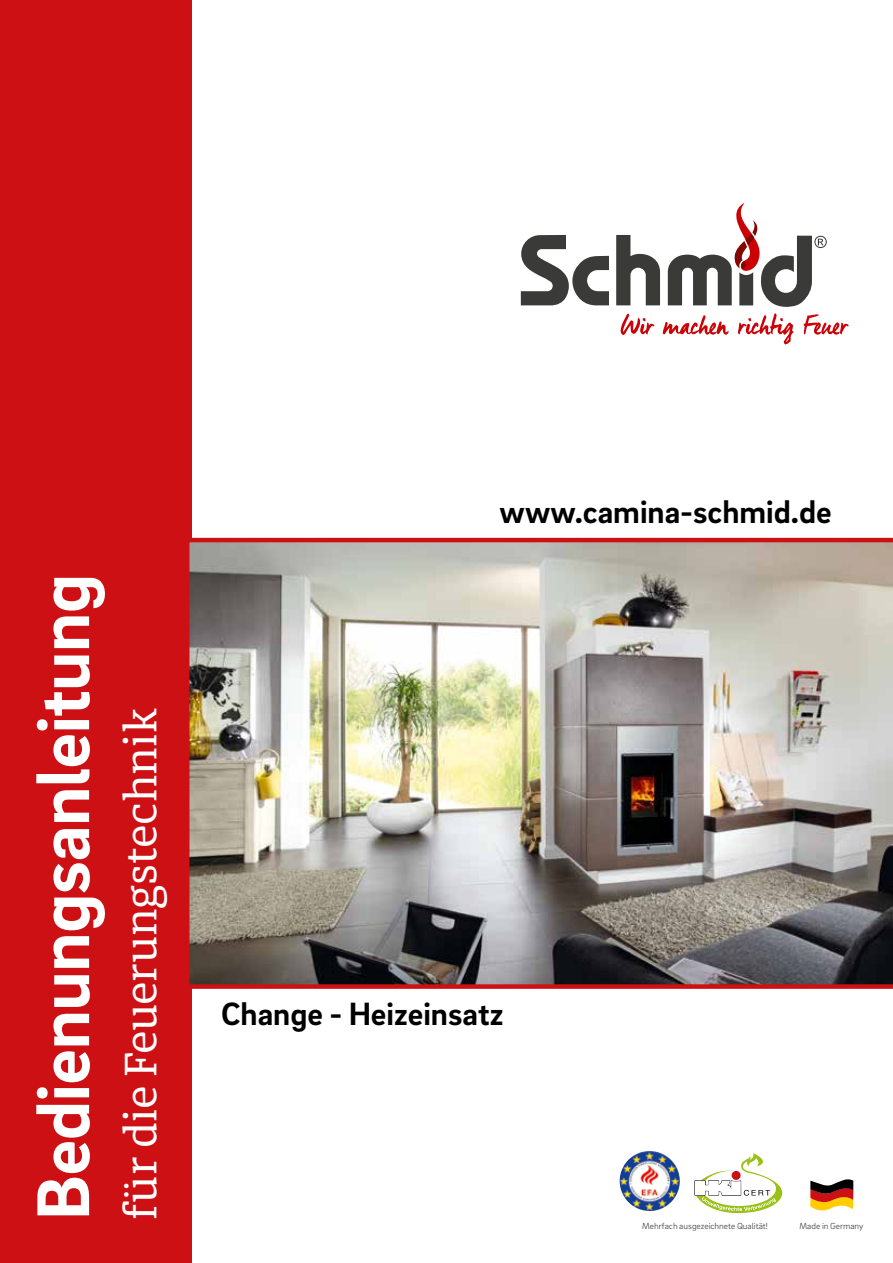
<style>
.page{position:relative;width:893px;height:1263px;background:#fff}
.page>*{position:absolute;margin:0;border:0;box-sizing:border-box;transform-origin:0 0}
.t1{font:700 76.5px "Brix Sans";letter-spacing:-.01em;color:#fff}
.t2{font:45px "Diaria Pro";letter-spacing:-.01em;color:#fff}
.t3{font:700 33px "Brix Sans";color:#000}
.t4{font:300 9px "Brix Sans";color:#3a3a39}
</style>
<div class="page">
<div style="left:0;top:0;width:191px;height:1263px;background:#cd1013"></div>
<img style="left:189px;top:538px;width:704px;height:451px">
<svg style="left:521px;top:235px;width:88px;height:71px"></svg>
<svg style="left:616px;top:235px;width:44px;height:70px"></svg>
<svg style="left:621px;top:314px;width:33px;height:21px"></svg>
<svg style="left:663px;top:315px;width:66px;height:20px"></svg>
<svg style="left:804px;top:314px;width:45px;height:21px"></svg>
<svg style="left:738px;top:313px;width:55px;height:31px"></svg>
<svg style="left:668px;top:202px;width:159px;height:105px"></svg>
<svg style="left:694px;top:1153px;width:88px;height:60px"></svg>
<img style="left:621px;top:1151px;width:29px;height:20px">
<svg style="left:810px;top:1179px;width:43px;height:32px"></svg>
<h1 class="t1" style="left:13px;top:1220px;width:648px;rotate:-90deg">Bedienungsanleitung</h1>
<h2 class="t2" style="left:114px;top:1220px;width:514px;rotate:-90deg">für die Feuerungstechnik</h2>
<h3 class="t3" style="left:500px;top:490px;width:334px">www.camina-schmid.de</h3>
<h3 class="t3" style="left:221px;top:992px;width:284px">Change - Heizeinsatz</h3>
<p class="t4" style="left:642px;top:1220px;width:127px">Mehrfach ausgezeichnete Qualität!</p>
<p class="t4" style="left:799px;top:1220px;width:65px">Made in Germany</p>
</div>
